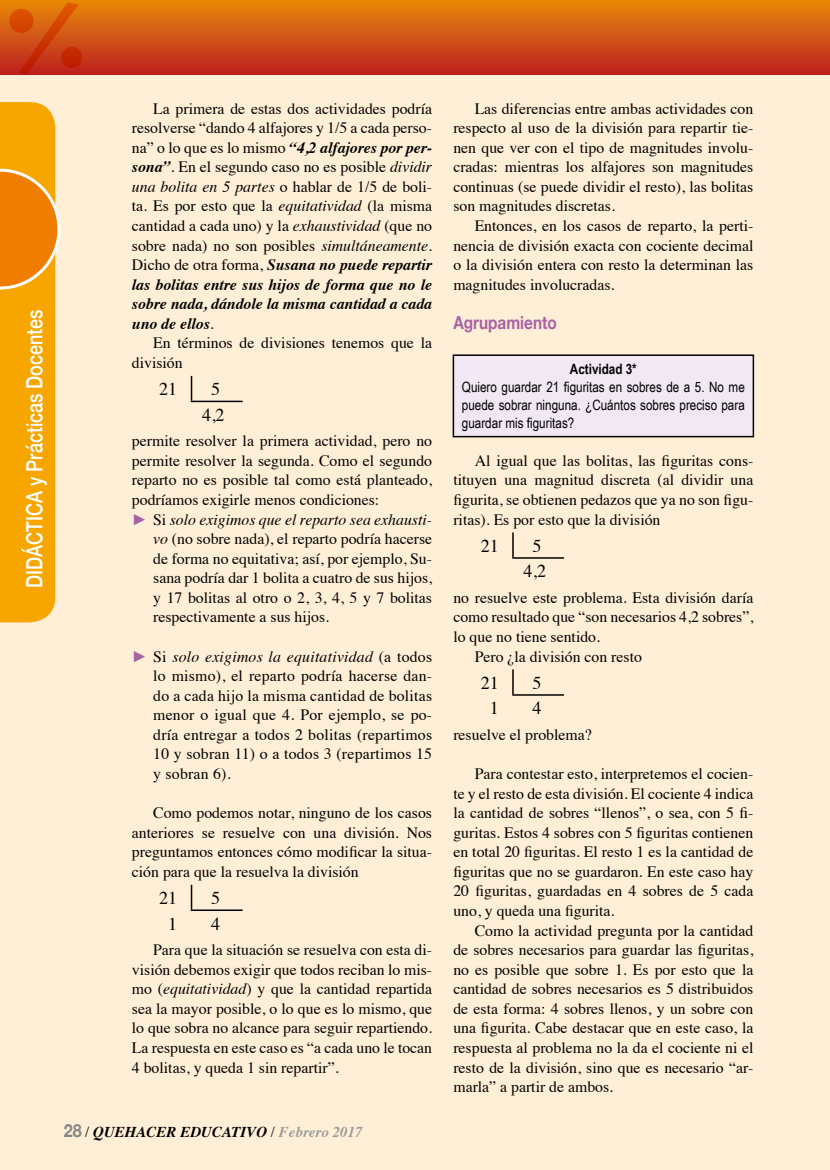
<style>
.page{position:relative;width:830px;height:1170px;background:#fff}
.page>*{position:absolute;margin:0;border:0;box-sizing:border-box;transform-origin:0 0}
.t1{font:500 22.5px "Helvetica Neue";color:#fff;scale:.8 1}
.t2{font:18px/25.5px "Times";color:#000;text-align:center}
.t3{font:700 18px "Helvetica Neue";color:#a863a5;scale:.85 1}
.t4{font:15.75px/19.5px "Times";color:#000;text-align:justify}
.t5{font:italic 15.75px "Times";color:#000}
.t6{font:italic 700 15px "Times";color:#000}
.t7{font:14.25px/18px "Arial Narrow";color:#000;text-align:justify}
.t8{font:700 14.25px "Arial Narrow";color:#000}
.s1{font-weight:700;font-style:italic}
.s2{font-style:italic}
.s3{font-family:"Arial";font-style:normal;color:#a863a5}
.s4{font-style:normal}
.s5{font-family:"Arial";color:#a863a5}
.s6{font-family:"Helvetica Neue";font-style:normal;font-size:18px;color:#878787}
.s7{font-weight:400;font-style:normal}
.s8{color:#9d9d9c}
</style>
<div class="page">
<div style="left:0;top:0;width:829px;height:1169px;background:#ffefd6"></div>
<svg style="left:191px;top:376px;width:1px;height:24px"></svg>
<hr style="left:191px;top:400px;width:51px;height:2px;background:#000">
<svg style="left:191px;top:884px;width:1px;height:25px"></svg>
<hr style="left:191px;top:909px;width:51px;height:1px;background:#000">
<div style="left:453px;top:355px;width:300px;height:81px;background:#f1e8f4"></div>
<hr style="left:452px;top:354px;width:301px;height:2px;background:#000">
<hr style="left:452px;top:356px;width:2px;height:80px;background:#000">
<hr style="left:752px;top:356px;width:1px;height:80px;background:#000">
<hr style="left:452px;top:436px;width:301px;height:1px;background:#000">
<svg style="left:512px;top:532px;width:1px;height:25px"></svg>
<hr style="left:512px;top:557px;width:51px;height:1px;background:#000">
<svg style="left:512px;top:669px;width:1px;height:25px"></svg>
<hr style="left:512px;top:694px;width:51px;height:1px;background:#000">
<div style="left:0;top:0;width:829px;height:74px;background:linear-gradient(to bottom,#e88909,#be2221)"></div>
<svg style="left:0;top:102px;width:60px;height:520px;background:#f5a520"></svg>
<div style="left:14px;top:302px;width:41px;height:293px;background:#f7a600"></div>
<svg style="left:19px;top:2px;width:60px;height:72px;background:#d04e10"></svg>
<div style="left:9px;top:9px;width:24px;height:24px;background:#d64a00;border-radius:50%"></div>
<div style="left:61px;top:47px;width:21px;height:21px;background:#c12600;border-radius:50%"></div>
<h1 class="t1" style="left:16px;top:588px;width:350px;rotate:-90deg">DIDÁCTICA y Prácticas Docentes</h1>
<p class="t4" style="left:132px;top:97px;width:301px;text-indent:21px">La primera de estas dos actividades podría resolverse “dando 4 alfajores y 1/5 a cada perso&shy;na” o lo que es lo mismo <span class="s1">“4,2 alfajores por per&shy;sona”</span>. En el segundo caso no es posible <span class="s2">dividir una bolita en 5 partes</span> o hablar de 1/5 de boli&shy;ta. Es por esto que la <span class="s2">equitatividad</span> (la misma cantidad a cada uno) y la <span class="s2">exhaustividad</span> (que no sobre nada) no son posibles <span class="s2">simultáneamente</span>.<br>Dicho de otra forma, <span class="s1">Susana no puede repartir las bolitas entre sus hijos de forma que no le sobre nada, dándole la misma cantidad a cada uno de ellos</span>.</p>
<p class="t4" style="left:132px;top:332px;width:301px;text-indent:21px">En términos de divisiones tenemos que la división</p>
<p class="t2" style="left:159px;top:375px;width:19px">21</p>
<p class="t2" style="left:202px;top:375px;width:24px">5<br>4,2</p>
<p class="t4" style="left:132px;top:430px;width:301px">permite resolver la primera actividad, pero no</p>
<p class="t4" style="left:132px;top:449px;width:301px">permite resolver la segunda. Como el segundo</p>
<p class="t4" style="left:132px;top:469px;width:301px">reparto no es posible tal como está planteado,</p>
<p class="t4" style="left:132px;top:488px;width:249px">podríamos exigirle menos condiciones:</p>
<p class="t5" style="left:132px;top:505px;width:301px"><span class="s3">►</span> <span class="s4">Si</span> solo exigimos que el reparto sea exhausti-</p>
<p class="t4" style="left:153px;top:527px;width:280px"><span class="s2">vo</span> (no sobre nada), el reparto podría hacerse</p>
<p class="t4" style="left:153px;top:547px;width:280px">de forma no equitativa; así, por ejemplo, Su-</p>
<p class="t4" style="left:153px;top:567px;width:280px">sana podría dar 1 bolita a cuatro de sus hijos,</p>
<p class="t4" style="left:153px;top:586px;width:280px">y 17 bolitas al otro o 2, 3, 4, 5 y 7 bolitas</p>
<p class="t4" style="left:153px;top:606px;width:177px">respectivamente a sus hijos.</p>
<p class="t4" style="left:153px;top:645px;width:280px;text-indent:-21px"><span class="s5">►</span> Si <span class="s2">solo exigimos la equitatividad</span> (a todos lo mismo), el reparto podría hacerse dan&shy;do a cada hijo la misma cantidad de bolitas menor o igual que 4. Por ejemplo, se po&shy;dría entregar a todos 2 bolitas (repartimos 10 y sobran 11) o a todos 3 (repartimos 15 y sobran 6).</p>
<p class="t4" style="left:132px;top:801px;width:301px;text-indent:21px">Como podemos notar, ninguno de los casos anteriores se resuelve con una división. Nos preguntamos entonces cómo modificar la situa&shy;ción para que la resuelva la división</p>
<p class="t2" style="left:159px;top:883px;width:19px">21</p>
<p class="t2" style="left:211px;top:883px;width:10px">5</p>
<p class="t2" style="left:168px;top:909px;width:10px">1</p>
<p class="t2" style="left:211px;top:909px;width:10px">4</p>
<p class="t4" style="left:132px;top:938px;width:301px;text-indent:21px">Para que la situación se resuelva con esta di&shy;visión debemos exigir que todos reciban lo mis&shy;mo (<span class="s2">equitatividad</span>) y que la cantidad repartida sea la mayor posible, o lo que es lo mismo, que lo que sobra no alcance para seguir repartiendo.<br>La respuesta en este caso es “a cada uno le tocan 4 bolitas, y queda 1 sin repartir”.</p>
<p class="t6" style="left:64px;top:1117px;width:300px"><span class="s6">28</span> <span class="s7">/</span> QUEHACER EDUCATIVO <span class="s7">/</span> <span class="s8">Febrero 2017</span></p>
<p class="t4" style="left:453px;top:97px;width:301px;text-indent:21px">Las diferencias entre ambas actividades con respecto al uso de la división para repartir tie&shy;nen que ver con el tipo de magnitudes involu&shy;cradas: mientras los alfajores son magnitudes continuas (se puede dividir el resto), las bolitas son magnitudes discretas.</p>
<p class="t4" style="left:453px;top:215px;width:301px;text-indent:21px">Entonces, en los casos de reparto, la perti&shy;nencia de división exacta con cociente decimal o la división entera con resto la determinan las magnitudes involucradas.</p>
<p class="t3" style="left:453px;top:308px;width:123px">Agrupamiento</p>
<p class="t8" style="left:569px;top:358px;width:68px">Actividad 3*</p>
<p class="t7" style="left:461px;top:377px;width:284px">Quiero guardar 21 figuritas en sobres de a 5. No me puede sobrar ninguna. ¿Cuántos sobres preciso para guardar mis figuritas?</p>
<p class="t4" style="left:453px;top:449px;width:301px;text-indent:21px">Al igual que las bolitas, las figuritas cons&shy;tituyen una magnitud discreta (al dividir una figurita, se obtienen pedazos que ya no son figu&shy;ritas). Es por esto que la división</p>
<p class="t2" style="left:480px;top:531px;width:19px">21</p>
<p class="t2" style="left:523px;top:531px;width:24px">5<br>4,2</p>
<p class="t4" style="left:453px;top:586px;width:301px">no resuelve este problema. Esta división daría</p>
<p class="t4" style="left:453px;top:606px;width:301px">como resultado que “son necesarios 4,2 sobres”,</p>
<p class="t4" style="left:453px;top:625px;width:148px">lo que no tiene sentido.</p>
<p class="t4" style="left:474px;top:645px;width:169px">Pero ¿la división con resto</p>
<p class="t2" style="left:480px;top:668px;width:19px">21</p>
<p class="t2" style="left:532px;top:668px;width:10px">5</p>
<p class="t2" style="left:489px;top:694px;width:10px">1</p>
<p class="t2" style="left:532px;top:694px;width:10px">4</p>
<p class="t4" style="left:453px;top:723px;width:140px">resuelve el problema?</p>
<p class="t4" style="left:453px;top:762px;width:301px;text-indent:21px">Para contestar esto, interpretemos el cocien&shy;te y el resto de esta división. El cociente 4 indica la cantidad de sobres “llenos”, o sea, con 5 fi&shy;guritas. Estos 4 sobres con 5 figuritas contienen en total 20 figuritas. El resto 1 es la cantidad de figuritas que no se guardaron. En este caso hay 20 figuritas, guardadas en 4 sobres de 5 cada uno, y queda una figurita.</p>
<p class="t4" style="left:453px;top:919px;width:301px;text-indent:21px">Como la actividad pregunta por la cantidad de sobres necesarios para guardar las figuritas, no es posible que sobre 1. Es por esto que la cantidad de sobres necesarios es 5 distribuidos de esta forma: 4 sobres llenos, y un sobre con una figurita. Cabe destacar que en este caso, la respuesta al problema no la da el cociente ni el resto de la división, sino que es necesario “ar&shy;marla” a partir de ambos.</p>
</div>
